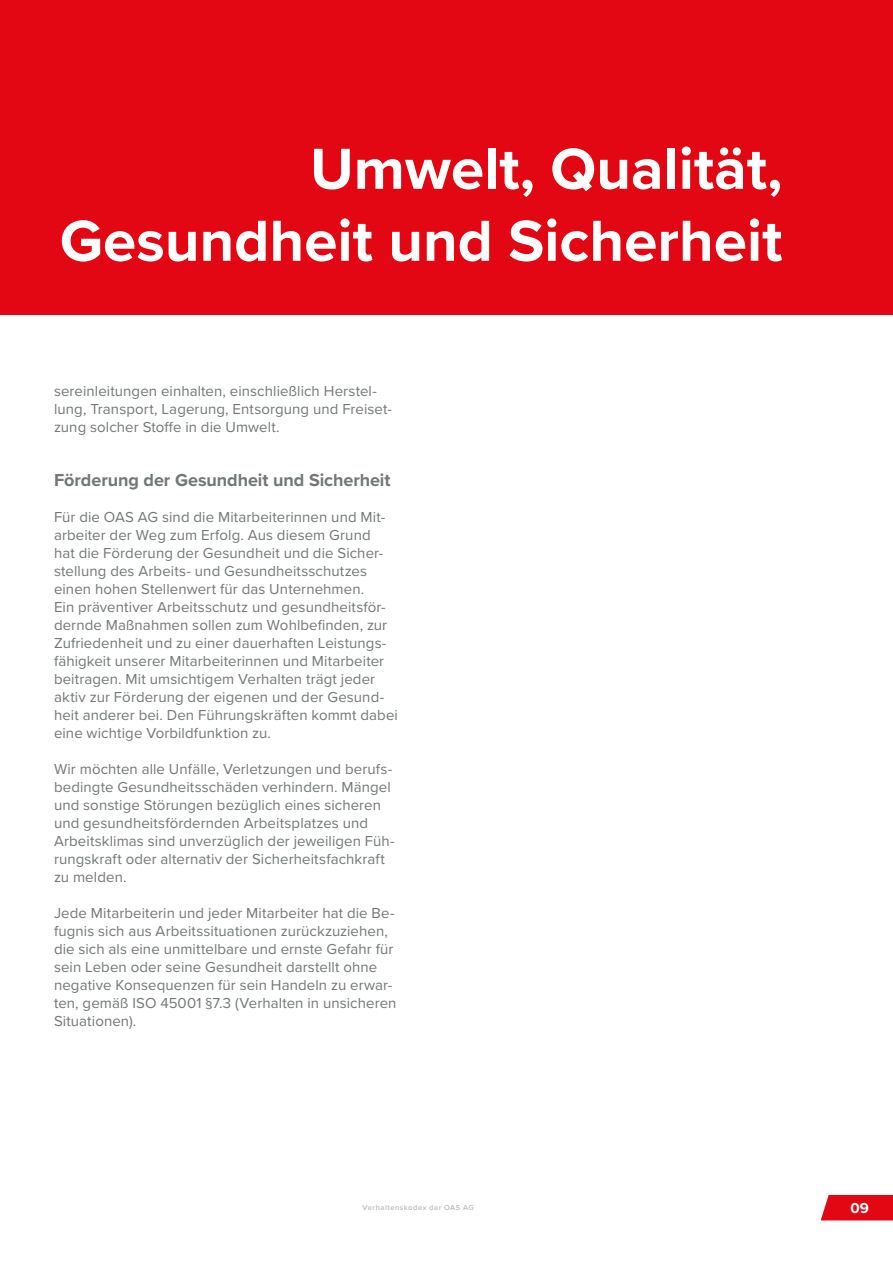
<style>
.page{position:relative;width:893px;height:1263px;background:#fff}
.page>*{position:absolute;margin:0;border:0;box-sizing:border-box;transform-origin:0 0}
.t1{font:700 60px/72px "Proxima Nova";color:#fff;text-align:right}
.t2{font:700 18px "Proxima Nova";letter-spacing:-.005em;color:#727777}
.t3{font:15px/18px "Proxima Nova";letter-spacing:.005em;color:#727777}
.t4{font:700 15px "Proxima Nova";color:#fff}
.t5{font:600 7.5px "Proxima Nova";letter-spacing:.07em;color:#b9bbbb}
</style>
<div class="page">
<div style="left:0;top:0;width:893px;height:315px;background:#e30613"></div>
<div style="left:821px;top:1195px;width:72px;height:25px;background:#e30613"></div>
<h1 class="t1" style="left:60px;top:131px;width:724px">Umwelt, Qualität,<br>Gesundheit und Sicherheit</h1>
<p class="t3" style="left:54px;top:381px;width:339px">sereinleitungen einhalten, einschließlich Herstel&shy;lung, Transport, Lagerung, Entsorgung und Freiset&shy;zung solcher Stoffe in die Umwelt.</p>
<p class="t2" style="left:54px;top:467px;width:338px">Förderung der Gesundheit und Sicherheit</p>
<p class="t3" style="left:54px;top:507px;width:345px">Für die OAS AG sind die Mitarbeiterinnen und Mit&shy;arbeiter der Weg zum Erfolg. Aus diesem Grund<br>hat die Förderung der Gesundheit und die Sicher&shy;stellung des Arbeits- und Gesundheitsschutzes einen hohen Stellenwert für das Unternehmen.<br>Ein präventiver Arbeitsschutz und gesundheitsför&shy;dernde Maßnahmen sollen zum Wohlbefinden, zur Zufriedenheit und zu einer dauerhaften Leistungs&shy;fähigkeit unserer Mitarbeiterinnen und Mitarbeiter beitragen. Mit umsichtigem Verhalten trägt jeder aktiv zur Förderung der eigenen und der Gesund&shy;heit anderer bei. Den Führungskräften kommt dabei eine wichtige Vorbildfunktion zu.</p>
<p class="t3" style="left:54px;top:759px;width:342px">Wir möchten alle Unfälle, Verletzungen und berufs&shy;bedingte Gesundheitsschäden verhindern. Mängel und sonstige Störungen bezüglich eines sicheren und gesundheitsfördernden Arbeitsplatzes und Arbeitsklimas sind unverzüglich der jeweiligen Füh&shy;rungskraft oder alternativ der Sicherheitsfachkraft zu melden.</p>
<p class="t3" style="left:54px;top:903px;width:344px">Jede Mitarbeiterin und jeder Mitarbeiter hat die Be&shy;fugnis sich aus Arbeitssituationen zurückzuziehen, die sich als eine unmittelbare und ernste Gefahr für sein Leben oder seine Gesundheit darstellt ohne negative Konsequenzen für sein Handeln zu erwar&shy;ten, gemäß ISO 45001 §7.3 (Verhalten in unsicheren Situationen).</p>
<p class="t5" style="left:363px;top:1202px;width:113px">Verhaltenskodex der OAS AG</p>
<p class="t4" style="left:850px;top:1196px;width:20px">09</p>
</div>
